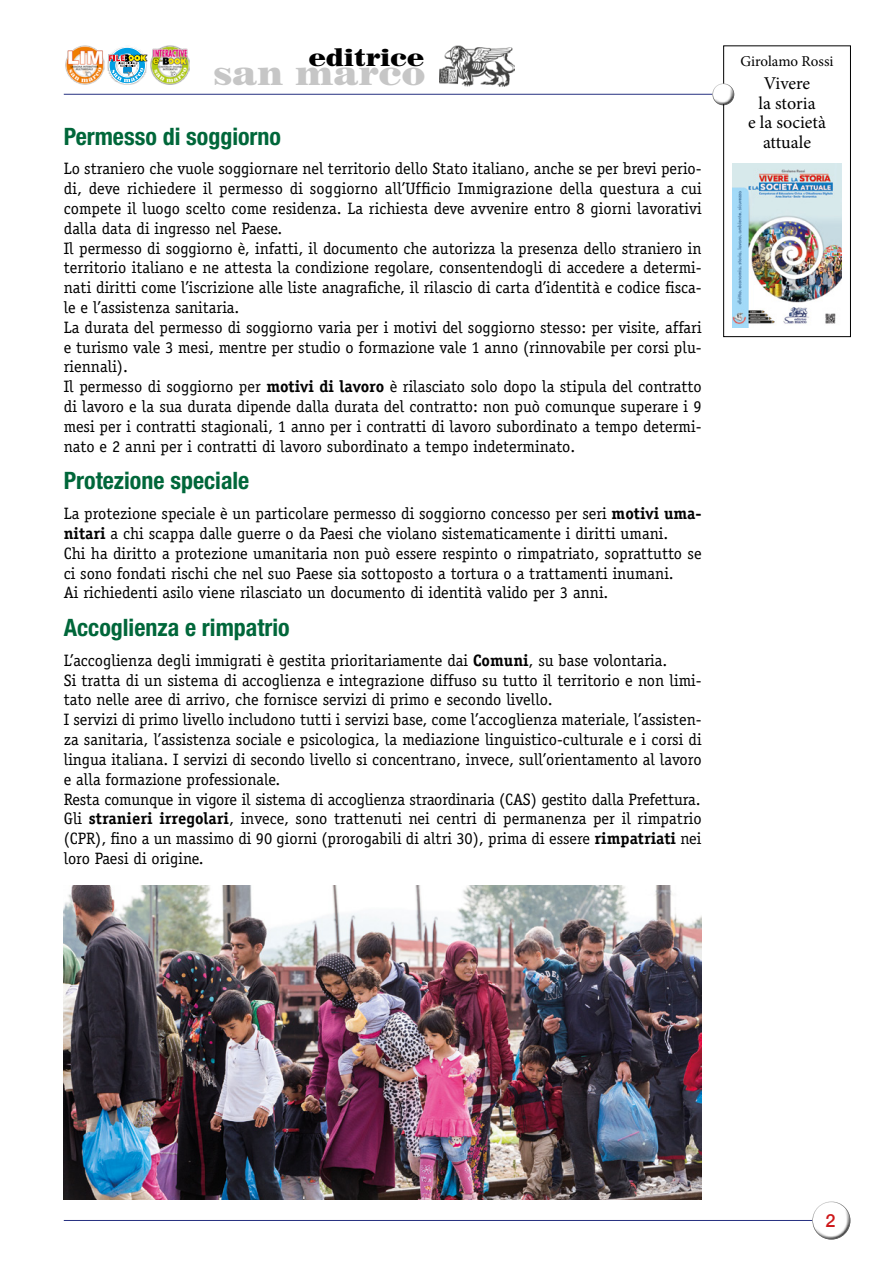
<style>
.page{position:relative;width:893px;height:1263px;background:#fff}
.page>*{position:absolute;margin:0;border:0;box-sizing:border-box;transform-origin:0 0}
.t1{font:900 34.65px "Century 725 BT";color:#c6c6c6}
.t2{font:900 24.9px "Century 725 BT";color:#000}
.t3{font:700 condensed 24px "Helvetica Neue LT Std";color:#00673a}
.t4{font:18px/19.5px "Minion Pro";color:#000;text-align:center}
.t5{font:500 18px "Helvetica Neue";color:#cd1719}
.t6{font:16.5px/19.8px "Officina Serif Std";color:#000}
.t7{font:15px "Minion Pro";letter-spacing:-.005em;color:#000}
.s1{font-weight:700}
</style>
<div class="page">
<img style="left:66px;top:46px;width:39px;height:39px">
<svg style="left:108px;top:47px;width:39px;height:38px"></svg>
<img style="left:151px;top:46px;width:39px;height:39px">
<hr style="left:64px;top:94px;width:648px;height:1px;background:#253081">
<img style="left:440px;top:46px;width:75px;height:41px">
<div style="left:723px;top:45px;width:128px;height:292px;border:1px solid #000"></div>
<div style="left:710px;top:82px;width:25px;height:20px;background:#fff;opacity:.75"></div>
<div style="left:710px;top:86px;width:25px;height:21px;background:#000;opacity:.75"></div>
<img style="left:732px;top:164px;width:110px;height:163px">
<hr style="left:64px;top:1220px;width:748px;height:1px;background:#253081">
<div style="left:809px;top:1201px;width:42px;height:31px;background:#fff;opacity:.75"></div>
<div style="left:811px;top:1207px;width:40px;height:34px;background:#000;opacity:.75"></div>
<img style="left:64px;top:886px;width:638px;height:313px">
<h2 class="t2" style="left:309px;top:42px;width:117px">editrice</h2>
<h1 class="t1" style="left:213px;top:52px;width:214px">san marco</h1>
<h3 class="t3" style="left:64px;top:122px;width:219px">Permesso di soggiorno</h3>
<p class="t6" style="left:64px;top:159px;width:639px">Lo straniero che vuole soggiornare nel territorio dello Stato italiano, anche se per brevi perio&shy;di, deve richiedere il permesso di soggiorno all’Ufficio Immigrazione della questura a cui compete il luogo scelto come residenza. La richiesta deve avvenire entro 8 giorni lavorativi dalla data di ingresso nel Paese.<br>Il permesso di soggiorno è, infatti, il documento che autorizza la presenza dello straniero in territorio italiano e ne attesta la condizione regolare, consentendogli di accedere a determi&shy;nati diritti come l’iscrizione alle liste anagrafiche, il rilascio di carta d’identità e codice fisca&shy;le e l’assistenza sanitaria.<br>La durata del permesso di soggiorno varia per i motivi del soggiorno stesso: per visite, affari e turismo vale 3 mesi, mentre per studio o formazione vale 1 anno (rinnovabile per corsi plu&shy;riennali).<br>Il permesso di soggiorno per <span class="s1">motivi di lavoro</span> è rilasciato solo dopo la stipula del contratto di lavoro e la sua durata dipende dalla durata del contratto: non può comunque superare i 9 mesi per i contratti stagionali, 1 anno per i contratti di lavoro subordinato a tempo determi&shy;nato e 2 anni per i contratti di lavoro subordinato a tempo indeterminato.</p>
<h3 class="t3" style="left:64px;top:466px;width:187px">Protezione speciale</h3>
<p class="t6" style="left:64px;top:504px;width:639px">La protezione speciale è un particolare permesso di soggiorno concesso per seri <span class="s1">motivi uma&shy;nitari</span> a chi scappa dalle guerre o da Paesi che violano sistematicamente i diritti umani.<br>Chi ha diritto a protezione umanitaria non può essere respinto o rimpatriato, soprattutto se ci sono fondati rischi che nel suo Paese sia sottoposto a tortura o a trattamenti inumani.<br>Ai richiedenti asilo viene rilasciato un documento di identità valido per 3 anni.</p>
<h3 class="t3" style="left:64px;top:613px;width:227px">Accoglienza e rimpatrio</h3>
<p class="t6" style="left:64px;top:650px;width:639px">L’accoglienza degli immigrati è gestita prioritariamente dai <span class="s1">Comuni</span>, su base volontaria.<br>Si tratta di un sistema di accoglienza e integrazione diffuso su tutto il territorio e non limi&shy;tato nelle aree di arrivo, che fornisce servizi di primo e secondo livello.<br>I servizi di primo livello includono tutti i servizi base, come l’accoglienza materiale, l’assisten&shy;za sanitaria, l’assistenza sociale e psicologica, la mediazione linguistico-culturale e i corsi di lingua italiana. I servizi di secondo livello si concentrano, invece, sull’orientamento al lavoro e alla formazione professionale.<br>Resta comunque in vigore il sistema di accoglienza straordinaria (CAS) gestito dalla Prefettura.<br>Gli <span class="s1">stranieri irregolari</span>, invece, sono trattenuti nei centri di permanenza per il rimpatrio (CPR), fino a un massimo di 90 giorni (prorogabili di altri 30), prima di essere <span class="s1">rimpatriati</span> nei loro Paesi di origine.</p>
<p class="t7" style="left:740px;top:51px;width:95px">Girolamo Rossi</p>
<p class="t4" style="left:748px;top:74px;width:80px">Vivere<br>la storia<br>e la società attuale</p>
<p class="t5" style="left:825px;top:1206px;width:12px">2</p>
</div>
